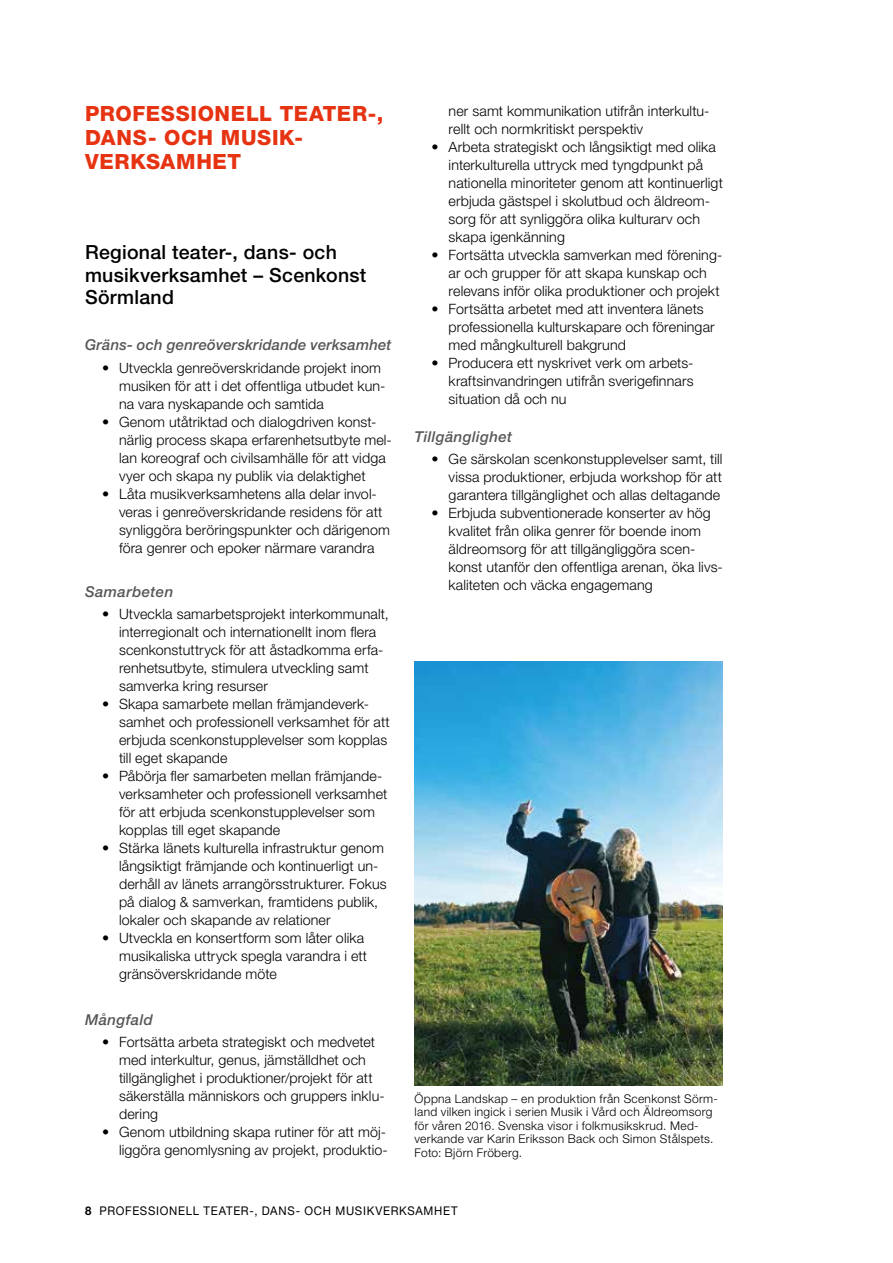
<style>
.page{position:relative;width:893px;height:1263px;background:#fff}
.page>*{position:absolute;margin:0;border:0;box-sizing:border-box;transform-origin:0 0}
.t1{font:800 21px/24px "Helvetica Neue LT Std";letter-spacing:.03em;color:#e63312}
.t2{font:500 19.5px/22.5px "Helvetica Neue LT Std";letter-spacing:.015em;color:#000}
.t3{font:italic 500 15px "Helvetica Neue LT Std";letter-spacing:.02em;color:#575756}
.t4{font:300 14.25px/18px "Helvetica Neue LT Std";letter-spacing:.01em;color:#000}
.t5{font:300 12px/13.5px "Helvetica Neue LT Std";letter-spacing:.025em;color:#000}
.t6{font:12px "Helvetica Neue LT Std";letter-spacing:.065em;color:#000;scale:.95 1}
.s1{font-weight:700}
</style>
<div class="page">
<img style="left:415px;top:661px;width:308px;height:424px">
<h1 class="t1" style="left:85px;top:102px;width:300px">PROFESSIONELL TEATER-,<br>DANS- OCH MUSIK-<br>VERKSAMHET</h1>
<p class="t4" style="left:449px;top:102px;width:262px">ner samt kommunikation utifrån interkultu&shy;rellt och normkritiskt perspektiv</p>
<p class="t4" style="left:449px;top:138px;width:276px;text-indent:-17px">• Arbeta strategiskt och långsiktigt med olika interkulturella uttryck med tyngdpunkt på nationella minoriteter genom att kontinuerligt erbjuda gästspel i skolutbud och äldreom&shy;sorg för att synliggöra olika kulturarv och skapa igenkänning</p>
<p class="t4" style="left:449px;top:246px;width:275px;text-indent:-17px">• Fortsätta utveckla samverkan med förening&shy;ar och grupper för att skapa kunskap och relevans inför olika produktioner och projekt</p>
<p class="t4" style="left:449px;top:300px;width:268px;text-indent:-17px">• Fortsätta arbetet med att inventera länets professionella kulturskapare och föreningar med mångkulturell bakgrund</p>
<p class="t4" style="left:449px;top:354px;width:246px;text-align:justify;text-indent:-17px">• Producera ett nyskrivet verk om arbets&shy;kraftsinvandringen utifrån sverigefinnars situation då och nu</p>
<p class="t3" style="left:415px;top:428px;width:99px">Tillgänglighet</p>
<p class="t4" style="left:449px;top:450px;width:275px;text-align:justify;text-indent:-17px">• Ge särskolan scenkonstupplevelser samt, till vissa produktioner, erbjuda workshop för att garantera tillgänglighet och allas deltagande</p>
<p class="t4" style="left:449px;top:504px;width:276px;text-indent:-17px">• Erbjuda subventionerade konserter av hög kvalitet från olika genrer för boende inom äldreomsorg för att tillgängliggöra scen&shy;konst utanför den offentliga arenan, öka livs&shy;kaliteten och väcka engagemang</p>
<h2 class="t2" style="left:85px;top:241px;width:283px">Regional teater-, dans- och musikverksamhet – Scenkonst<br>Sörmland</h2>
<p class="t3" style="left:85px;top:336px;width:308px">Gräns- och genreöverskridande verksamhet</p>
<p class="t4" style="left:119px;top:358px;width:268px;text-indent:-17px">• Utveckla genreöverskridande projekt inom musiken för att i det offentliga utbudet kun&shy;na vara nyskapande och samtida</p>
<p class="t4" style="left:119px;top:412px;width:274px;text-indent:-17px">• Genom utåtriktad och dialogdriven konst&shy;närlig process skapa erfarenhetsutbyte mel&shy;lan koreograf och civilsamhälle för att vidga vyer och skapa ny publik via delaktighet</p>
<p class="t4" style="left:119px;top:484px;width:272px;text-indent:-17px">• Låta musikverksamhetens alla delar invol&shy;veras i genreöverskridande residens för att synliggöra beröringspunkter och därigenom föra genrer och epoker närmare varandra</p>
<p class="t3" style="left:85px;top:582px;width:90px">Samarbeten</p>
<p class="t4" style="left:119px;top:605px;width:271px;text-indent:-17px">• Utveckla samarbetsprojekt interkommunalt, interregionalt och internationellt inom flera scenkonstuttryck för att åstadkomma erfa&shy;renhetsutbyte, stimulera utveckling samt samverka kring resurser</p>
<p class="t4" style="left:119px;top:695px;width:272px;text-indent:-17px">• Skapa samarbete mellan främjandeverk&shy;samhet och professionell verksamhet för att erbjuda scenkonstupplevelser som kopplas till eget skapande</p>
<p class="t4" style="left:119px;top:767px;width:270px;text-indent:-17px">• Påbörja fler samarbeten mellan främjande&shy;verksamheter och professionell verksamhet för att erbjuda scenkonstupplevelser som kopplas till eget skapande</p>
<p class="t4" style="left:119px;top:839px;width:269px;text-indent:-17px">• Stärka länets kulturella infrastruktur genom långsiktigt främjande och kontinuerligt un&shy;derhåll av länets arrangörsstrukturer. Fokus på dialog &amp; samverkan, framtidens publik, lokaler och skapande av relationer</p>
<p class="t4" style="left:119px;top:929px;width:250px;text-indent:-17px">• Utveckla en konsertform som låter olika musikaliska uttryck spegla varandra i ett gränsöverskridande möte</p>
<p class="t3" style="left:85px;top:1010px;width:69px">Mångfald</p>
<p class="t4" style="left:119px;top:1033px;width:267px;text-indent:-17px">• Fortsätta arbeta strategiskt och medvetet med interkultur, genus, jämställdhet och tillgänglighet i produktioner/projekt för att säkerställa människors och gruppers inklu&shy;dering</p>
<p class="t4" style="left:102px;top:1123px;width:287px;text-align:right">• Genom utbildning skapa rutiner för att möj&shy;liggöra genomlysning av projekt, produktio-</p>
<p class="t5" style="left:415px;top:1091px;width:305px">Öppna Landskap – en produktion från Scenkonst Sörm&shy;land vilken ingick i serien Musik i Vård och Äldreomsorg för våren 2016. Svenska visor i folkmusikskrud. Med&shy;verkande var Karin Eriksson Back och Simon Stålspets.<br>Foto: Björn Fröberg.</p>
<p class="t6" style="left:85px;top:1203px;width:394px"><span class="s1">8</span> PROFESSIONELL TEATER-, DANS- OCH MUSIKVERKSAMHET</p>
</div>
